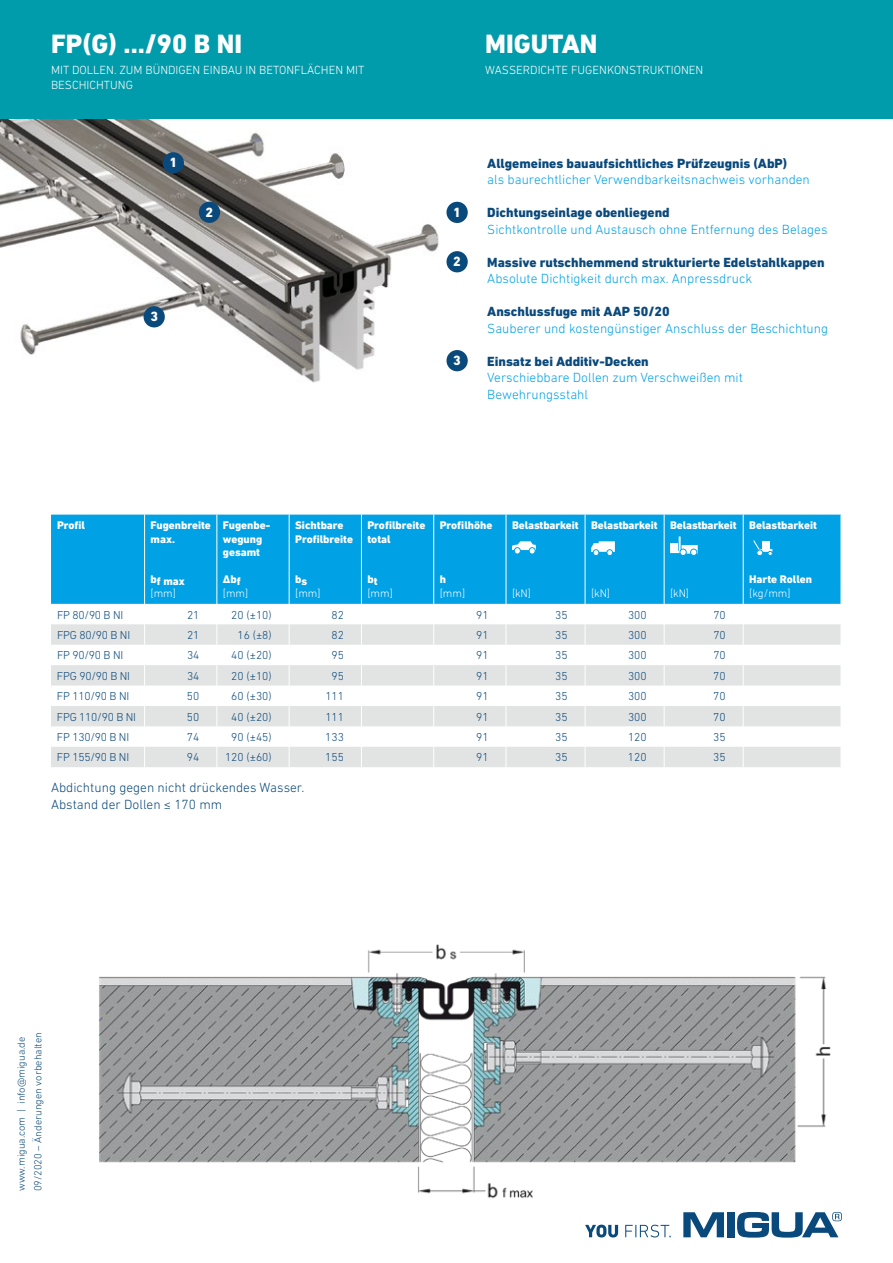
<style>
.page{position:relative;width:893px;height:1263px;background:#fff}
.page>*{position:absolute;margin:0;border:0;box-sizing:border-box;transform-origin:0 0}
.t1{font:800 27px "DIN Next LT Pro";color:#fff}
.t2{font:800 13.65px "DIN Next LT Pro";color:#fff}
.t3{font:300 13.5px/16.5px "DIN Next LT Pro";color:#00a1e5}
.t4{font:800 13.5px "DIN Next LT Pro";color:#0a497b}
.t5{font:300 13.5px/16.5px "DIN Next LT Pro";color:#0a497b}
.t6{font:300 12px/15px "DIN Next LT Pro";color:#fff}
.t7{font:300 11.7px "DIN Next LT Pro";color:#0a497b}
.t8{font:300 11.7px "DIN Next LT Pro";letter-spacing:-.02em;color:#0a497b}
.t9{font:800 11.25px/13.5px "DIN Next LT Pro";color:#fff}
.t10{font:300 11.25px "DIN Next LT Pro";color:#fff}
.t11{font:300 10.5px/16.5px "DIN Next LT Pro";color:#0a497b}
</style>
<div class="page">
<svg style="left:683px;top:1212px;width:41px;height:25px"></svg>
<div style="left:727px;top:1212px;width:8px;height:25px;background:#0a497b"></div>
<svg style="left:737px;top:1212px;width:105px;height:25px"></svg>
<svg style="left:585px;top:1224px;width:86px;height:13px"></svg>
<img style="left:0;top:119px;width:458px;height:264px">
<img style="left:99px;top:944px;width:732px;height:255px">
<div style="left:0;top:0;width:893px;height:119px;background:#009cab"></div>
<div style="left:163px;top:152px;width:21px;height:21px;background:#0a497b;border-radius:50%"></div>
<div style="left:446px;top:202px;width:22px;height:21px;background:#0a497b;border-radius:50%"></div>
<div style="left:199px;top:202px;width:21px;height:21px;background:#0a497b;border-radius:50%"></div>
<div style="left:446px;top:251px;width:22px;height:21px;background:#0a497b;border-radius:50%"></div>
<div style="left:144px;top:306px;width:21px;height:21px;background:#0a497b;border-radius:50%"></div>
<div style="left:446px;top:350px;width:22px;height:21px;background:#0a497b;border-radius:50%"></div>
<div style="left:51px;top:515px;width:790px;height:89px;background:#00a1e5"></div>
<svg style="left:51px;top:624px;width:790px;height:143px;fill:#e2e3e3"></svg>
<svg style="left:506px;top:624px;width:1px;height:143px"></svg>
<svg style="left:585px;top:624px;width:1px;height:143px"></svg>
<svg style="left:664px;top:624px;width:1px;height:143px"></svg>
<hr style="left:664px;top:515px;width:1px;height:89px;background:#fff">
<hr style="left:743px;top:515px;width:1px;height:89px;background:#fff">
<hr style="left:361px;top:515px;width:1px;height:89px;background:#fff">
<hr style="left:433px;top:515px;width:1px;height:89px;background:#fff">
<svg style="left:144px;top:624px;width:1px;height:143px"></svg>
<svg style="left:216px;top:624px;width:1px;height:143px"></svg>
<svg style="left:289px;top:624px;width:1px;height:143px"></svg>
<svg style="left:361px;top:624px;width:1px;height:143px"></svg>
<svg style="left:433px;top:624px;width:1px;height:143px"></svg>
<svg style="left:743px;top:624px;width:1px;height:143px"></svg>
<hr style="left:289px;top:515px;width:1px;height:89px;background:#fff">
<hr style="left:216px;top:515px;width:1px;height:89px;background:#fff">
<hr style="left:144px;top:515px;width:1px;height:89px;background:#fff">
<hr style="left:506px;top:515px;width:1px;height:89px;background:#fff">
<hr style="left:585px;top:515px;width:1px;height:89px;background:#fff">
<div style="left:514px;top:547px;width:7px;height:8px;border:1px solid #00a1e5;border-radius:50%"></div>
<svg style="left:512px;top:541px;width:24px;height:13px"></svg>
<div style="left:529px;top:547px;width:7px;height:8px;border:1px solid #00a1e5;border-radius:50%"></div>
<svg style="left:591px;top:541px;width:24px;height:15px"></svg>
<div style="left:606px;top:549px;width:7px;height:7px;border:1px solid #00a1e5;border-radius:50%"></div>
<div style="left:679px;top:549px;width:8px;height:7px;border:1px solid #00a1e5;border-radius:50%"></div>
<div style="left:690px;top:549px;width:7px;height:7px;border:1px solid #00a1e5;border-radius:50%"></div>
<svg style="left:670px;top:536px;width:28px;height:19px"></svg>
<svg style="left:753px;top:540px;width:20px;height:16px"></svg>
<h1 class="t1" style="left:51px;top:28px;width:193px">FP(G) .../90 B NI</h1>
<p class="t6" style="left:51px;top:63px;width:315px">MIT DOLLEN. ZUM BÜNDIGEN EINBAU IN BETONFLÄCHEN MIT<br>BESCHICHTUNG</p>
<h1 class="t1" style="left:485px;top:28px;width:114px">MIGUTAN</h1>
<p class="t6" style="left:485px;top:63px;width:220px">WASSERDICHTE FUGENKONSTRUKTIONEN</p>
<p class="t2" style="left:169px;top:155px;width:9px">1</p>
<p class="t2" style="left:150px;top:309px;width:9px">3</p>
<p class="t2" style="left:206px;top:204px;width:9px">2</p>
<p class="t2" style="left:453px;top:204px;width:9px">1</p>
<p class="t2" style="left:453px;top:254px;width:9px">2</p>
<p class="t2" style="left:453px;top:353px;width:9px">3</p>
<p class="t4" style="left:487px;top:155px;width:301px">Allgemeines bauaufsichtliches Prüfzeugnis (AbP)</p>
<p class="t3" style="left:487px;top:171px;width:324px">als baurechtlicher Verwendbarkeitsnachweis vorhanden</p>
<p class="t4" style="left:487px;top:205px;width:184px">Dichtungseinlage obenliegend</p>
<p class="t3" style="left:487px;top:221px;width:342px">Sichtkontrolle und Austausch ohne Entfernung des Belages</p>
<p class="t4" style="left:487px;top:254px;width:339px">Massive rutschhemmend strukturierte Edelstahlkappen</p>
<p class="t3" style="left:487px;top:270px;width:266px">Absolute Dichtigkeit durch max. Anpressdruck</p>
<p class="t4" style="left:487px;top:304px;width:184px">Anschlussfuge mit AAP 50/20</p>
<p class="t3" style="left:487px;top:320px;width:342px">Sauberer und kostengünstiger Anschluss der Beschichtung</p>
<p class="t4" style="left:487px;top:353px;width:163px">Einsatz bei Additiv-Decken</p>
<p class="t3" style="left:487px;top:369px;width:257px">Verschiebbare Dollen zum Verschweißen mit<br>Bewehrungsstahl</p>
<p class="t9" style="left:57px;top:518px;width:30px">Profil</p>
<p class="t9" style="left:151px;top:518px;width:62px">Fugenbreite max.</p>
<p class="t9" style="left:151px;top:575px;width:36px">bf max</p>
<p class="t10" style="left:151px;top:586px;width:27px">[mm]</p>
<p class="t9" style="left:223px;top:518px;width:49px">Fugenbe&shy;wegung gesamt</p>
<p class="t9" style="left:223px;top:572px;width:19px">∆bf</p>
<p class="t10" style="left:223px;top:586px;width:27px">[mm]</p>
<p class="t9" style="left:295px;top:518px;width:59px">Sichtbare<br>Profilbreite</p>
<p class="t9" style="left:295px;top:574px;width:14px">bs</p>
<p class="t10" style="left:295px;top:586px;width:27px">[mm]</p>
<p class="t9" style="left:367px;top:518px;width:59px">Profilbreite total</p>
<p class="t9" style="left:367px;top:574px;width:12px">bt</p>
<p class="t10" style="left:367px;top:586px;width:27px">[mm]</p>
<p class="t9" style="left:440px;top:518px;width:54px">Profilhöhe</p>
<p class="t9" style="left:440px;top:572px;width:8px">h</p>
<p class="t10" style="left:440px;top:586px;width:27px">[mm]</p>
<p class="t9" style="left:512px;top:518px;width:68px">Belastbarkeit</p>
<p class="t9" style="left:591px;top:518px;width:68px">Belastbarkeit</p>
<p class="t9" style="left:670px;top:518px;width:68px">Belastbarkeit</p>
<p class="t10" style="left:512px;top:586px;width:20px">[kN]</p>
<p class="t10" style="left:591px;top:586px;width:20px">[kN]</p>
<p class="t10" style="left:670px;top:586px;width:20px">[kN]</p>
<p class="t7" style="left:57px;top:608px;width:68px">FP 80/90 B NI</p>
<p class="t7" style="left:187px;top:608px;width:14px">21</p>
<p class="t7" style="left:231px;top:608px;width:42px">20 (±10)</p>
<p class="t7" style="left:332px;top:608px;width:14px">82</p>
<p class="t7" style="left:476px;top:608px;width:14px">91</p>
<p class="t7" style="left:555px;top:608px;width:14px">35</p>
<p class="t7" style="left:628px;top:608px;width:20px">300</p>
<p class="t7" style="left:713px;top:608px;width:14px">70</p>
<p class="t7" style="left:57px;top:628px;width:75px">FPG 80/90 B NI</p>
<p class="t7" style="left:187px;top:628px;width:14px">21</p>
<p class="t7" style="left:238px;top:628px;width:36px">16 (±8)</p>
<p class="t7" style="left:332px;top:628px;width:14px">82</p>
<p class="t7" style="left:476px;top:628px;width:14px">91</p>
<p class="t7" style="left:555px;top:628px;width:14px">35</p>
<p class="t7" style="left:628px;top:628px;width:20px">300</p>
<p class="t7" style="left:713px;top:628px;width:14px">70</p>
<p class="t7" style="left:57px;top:649px;width:68px">FP 90/90 B NI</p>
<p class="t7" style="left:187px;top:649px;width:14px">34</p>
<p class="t7" style="left:231px;top:649px;width:42px">40 (±20)</p>
<p class="t7" style="left:332px;top:649px;width:14px">95</p>
<p class="t7" style="left:476px;top:649px;width:14px">91</p>
<p class="t7" style="left:555px;top:649px;width:14px">35</p>
<p class="t7" style="left:628px;top:649px;width:20px">300</p>
<p class="t7" style="left:713px;top:649px;width:14px">70</p>
<p class="t7" style="left:57px;top:669px;width:75px">FPG 90/90 B NI</p>
<p class="t7" style="left:187px;top:669px;width:14px">34</p>
<p class="t7" style="left:231px;top:669px;width:42px">20 (±10)</p>
<p class="t7" style="left:332px;top:669px;width:14px">95</p>
<p class="t7" style="left:476px;top:669px;width:14px">91</p>
<p class="t7" style="left:555px;top:669px;width:14px">35</p>
<p class="t7" style="left:628px;top:669px;width:20px">300</p>
<p class="t7" style="left:713px;top:669px;width:14px">70</p>
<p class="t7" style="left:57px;top:689px;width:74px">FP 110/90 B NI</p>
<p class="t7" style="left:187px;top:689px;width:14px">50</p>
<p class="t7" style="left:231px;top:689px;width:42px">60 (±30)</p>
<p class="t7" style="left:325px;top:689px;width:20px">111</p>
<p class="t7" style="left:476px;top:689px;width:14px">91</p>
<p class="t7" style="left:555px;top:689px;width:14px">35</p>
<p class="t7" style="left:628px;top:689px;width:20px">300</p>
<p class="t7" style="left:713px;top:689px;width:14px">70</p>
<p class="t8" style="left:57px;top:710px;width:81px">FPG 110/90 B NI</p>
<p class="t7" style="left:187px;top:710px;width:14px">50</p>
<p class="t7" style="left:231px;top:710px;width:42px">40 (±20)</p>
<p class="t7" style="left:325px;top:710px;width:20px">111</p>
<p class="t7" style="left:476px;top:710px;width:14px">91</p>
<p class="t7" style="left:555px;top:710px;width:14px">35</p>
<p class="t7" style="left:628px;top:710px;width:20px">300</p>
<p class="t7" style="left:713px;top:710px;width:14px">70</p>
<p class="t7" style="left:57px;top:730px;width:74px">FP 130/90 B NI</p>
<p class="t7" style="left:187px;top:730px;width:14px">74</p>
<p class="t7" style="left:231px;top:730px;width:42px">90 (±45)</p>
<p class="t7" style="left:325px;top:730px;width:20px">133</p>
<p class="t7" style="left:476px;top:730px;width:14px">91</p>
<p class="t7" style="left:555px;top:730px;width:14px">35</p>
<p class="t7" style="left:628px;top:730px;width:20px">120</p>
<p class="t7" style="left:713px;top:730px;width:14px">35</p>
<p class="t7" style="left:57px;top:751px;width:74px">FP 155/90 B NI</p>
<p class="t7" style="left:187px;top:751px;width:14px">94</p>
<p class="t7" style="left:225px;top:751px;width:48px">120 (±60)</p>
<p class="t7" style="left:325px;top:751px;width:20px">155</p>
<p class="t7" style="left:476px;top:751px;width:14px">91</p>
<p class="t7" style="left:555px;top:751px;width:14px">35</p>
<p class="t7" style="left:628px;top:751px;width:20px">120</p>
<p class="t7" style="left:713px;top:751px;width:14px">35</p>
<p class="t5" style="left:51px;top:779px;width:255px">Abdichtung gegen nicht drückendes Wasser.<br>Abstand der Dollen ≤ 170 mm</p>
<p class="t9" style="left:749px;top:518px;width:69px">Belastbarkeit</p>
<p class="t9" style="left:749px;top:572px;width:64px">Harte Rollen</p>
<p class="t10" style="left:749px;top:586px;width:43px">[kg/mm]</p>
<p class="t11" style="left:13px;top:1191px;width:160px;rotate:-90deg">www.migua.com | info@migua.de<br>09/2020 – Änderungen vorbehalten</p>
</div>
